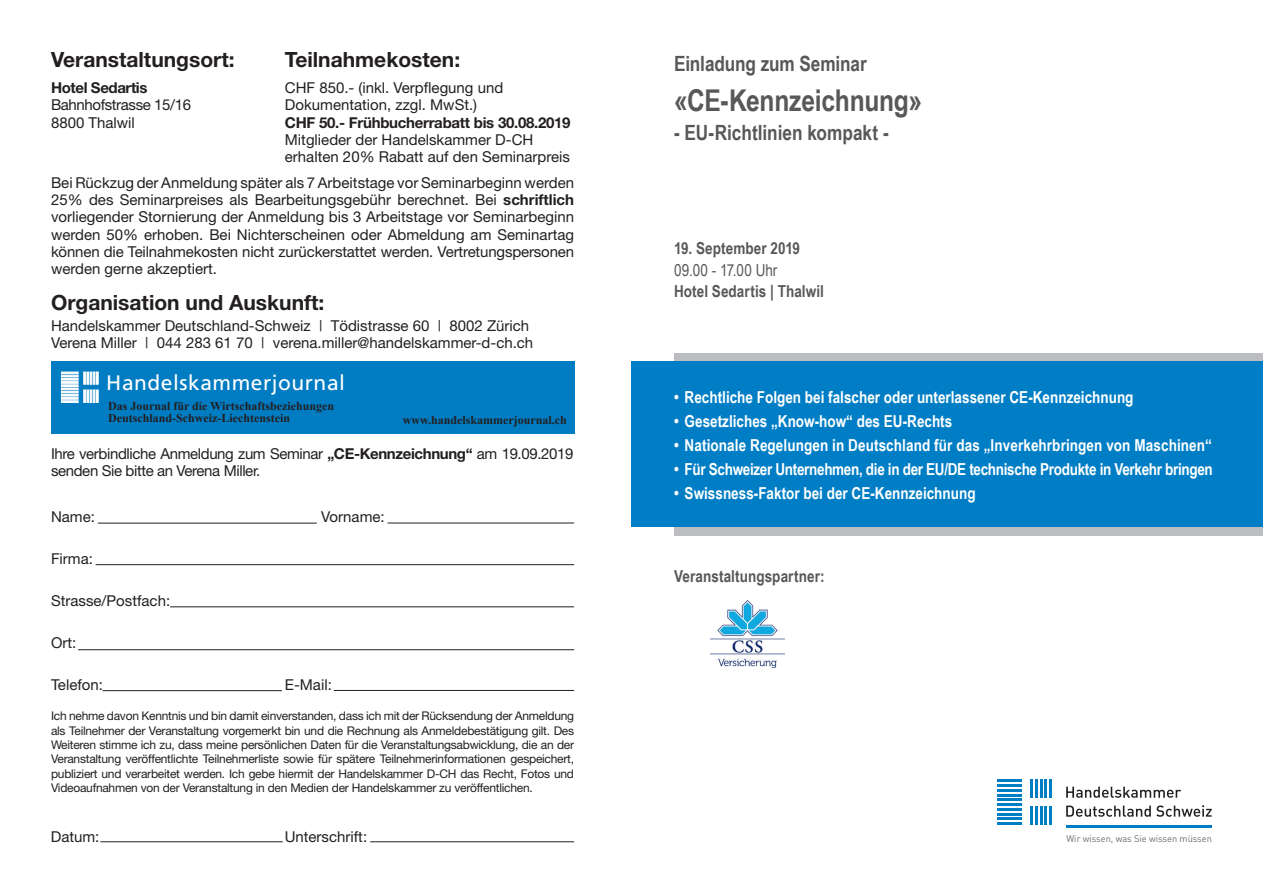
<style>
.page{position:relative;width:1263px;height:893px;background:#fff}
.page>*{position:absolute;margin:0;border:0;box-sizing:border-box;transform-origin:0 0}
.t1{font:700 30px "Arial Narrow";letter-spacing:-.01em;color:#57585a}
.t2{font:700 21px "Helvetica Neue";color:#231f20}
.t3{font:700 21px "Arial Narrow";letter-spacing:-.005em;color:#57585a}
.t4{font:21px "Frutiger";letter-spacing:.025em;color:#fff}
.t5{font:700 16.5px "Arial Narrow";color:#fff}
.t6{font:700 16.5px "Arial Narrow";letter-spacing:-.02em;color:#fff}
.t7{font:700 16.5px "Arial Narrow";letter-spacing:.005em;color:#57585a}
.t8{font:16.5px "Arial Narrow";letter-spacing:.005em;color:#57585a}
.t9{font:15px/17.2px "Helvetica Neue";color:#231f20}
.t10{font:15px/17.2px "Helvetica Neue";letter-spacing:-.025em;color:#231f20}
.t11{font:700 15px "Helvetica Neue";letter-spacing:-.02em;color:#231f20}
.t12{font:12px/14.4px "Helvetica Neue";letter-spacing:-.02em;color:#231f20;text-align:justify}
.t13{font:700 12px/12px "Times New Roman";color:#231f20}
.t14{font:9.45px "DIN";color:#6c6d70}
.s1{font-weight:700}
</style>
<div class="page">
<div style="left:674px;top:353px;width:589px;height:183px;background:#bcbdc0"></div>
<div style="left:631px;top:361px;width:632px;height:166px;background:#007ec5"></div>
<img style="left:710px;top:600px;width:74px;height:67px">
<hr style="left:997px;top:780px;width:25px;height:2px;background:#007ec5">
<hr style="left:997px;top:784px;width:25px;height:3px;background:#007ec5">
<hr style="left:997px;top:789px;width:25px;height:3px;background:#007ec5">
<hr style="left:997px;top:794px;width:25px;height:2px;background:#007ec5">
<hr style="left:997px;top:799px;width:25px;height:2px;background:#007ec5">
<hr style="left:997px;top:803px;width:25px;height:3px;background:#007ec5">
<hr style="left:997px;top:808px;width:25px;height:3px;background:#007ec5">
<hr style="left:997px;top:813px;width:25px;height:2px;background:#007ec5">
<hr style="left:997px;top:818px;width:25px;height:2px;background:#007ec5">
<hr style="left:997px;top:822px;width:25px;height:3px;background:#007ec5">
<hr style="left:1030px;top:780px;width:3px;height:18px;background:#007ec5">
<hr style="left:1035px;top:780px;width:3px;height:18px;background:#007ec5">
<svg style="left:1040px;top:780px;width:7px;height:18px"></svg>
<hr style="left:1049px;top:780px;width:3px;height:18px;background:#007ec5">
<hr style="left:1030px;top:806px;width:3px;height:19px;background:#007ec5">
<hr style="left:1035px;top:806px;width:3px;height:19px;background:#007ec5">
<svg style="left:1040px;top:806px;width:7px;height:19px"></svg>
<hr style="left:1049px;top:806px;width:3px;height:19px;background:#007ec5">
<svg style="left:1066px;top:787px;width:115px;height:11px"></svg>
<svg style="left:1066px;top:805px;width:146px;height:12px"></svg>
<hr style="left:1066px;top:825px;width:146px;height:2px;background:#007ec5">
<hr style="left:370px;top:841px;width:204px;height:1px;background:#231f20">
<hr style="left:100px;top:841px;width:183px;height:1px;background:#231f20">
<hr style="left:78px;top:649px;width:496px;height:1px;background:#231f20">
<hr style="left:96px;top:564px;width:478px;height:1px;background:#231f20">
<hr style="left:102px;top:690px;width:180px;height:1px;background:#231f20">
<hr style="left:334px;top:690px;width:240px;height:1px;background:#231f20">
<hr style="left:170px;top:607px;width:404px;height:1px;background:#231f20">
<hr style="left:387px;top:523px;width:187px;height:1px;background:#231f20">
<hr style="left:98px;top:523px;width:219px;height:1px;background:#231f20">
<div style="left:51px;top:361px;width:523px;height:73px;background:#007cc2"></div>
<svg style="left:61px;top:372px;width:17px;height:31px"></svg>
<svg style="left:84px;top:372px;width:14px;height:12px"></svg>
<svg style="left:84px;top:390px;width:14px;height:13px"></svg>
<h2 class="t2" style="left:51px;top:47px;width:185px">Veranstaltungsort:</h2>
<h2 class="t2" style="left:285px;top:47px;width:177px">Teilnahmekosten:</h2>
<p class="t11" style="left:51px;top:79px;width:98px">Hotel Sedartis</p>
<p class="t9" style="left:285px;top:79px;width:220px">CHF 850.- (inkl. Verpflegung und</p>
<p class="t10" style="left:51px;top:96px;width:142px">Bahnhofstrasse 15/16</p>
<p class="t9" style="left:285px;top:96px;width:194px">Dokumentation, zzgl. MwSt.)</p>
<p class="t9" style="left:51px;top:114px;width:85px">8800 Thalwil</p>
<p class="t11" style="left:285px;top:113px;width:287px">CHF 50.- Frühbucherrabatt bis 30.08.2019</p>
<p class="t9" style="left:285px;top:131px;width:287px">Mitglieder der Handelskammer D-CH erhalten 20% Rabatt auf den Seminarpreis</p>
<p class="t9" style="left:51px;top:174px;width:525px;text-align:justify">Bei Rückzug der Anmeldung später als 7 Arbeitstage vor Seminarbeginn werden 25% des Seminarpreises als Bearbeitungsgebühr berechnet. Bei <span class="s1">schriftlich </span>vorliegender Stornierung der Anmeldung bis 3 Arbeitstage vor Seminarbeginn werden 50% erhoben. Bei Nichterscheinen oder Abmeldung am Seminartag können die Teilnahmekosten nicht zurückerstattet werden. Vertretungspersonen werden gerne akzeptiert.</p>
<h2 class="t2" style="left:51px;top:289px;width:275px">Organisation und Auskunft:</h2>
<p class="t9" style="left:51px;top:317px;width:484px">Handelskammer Deutschland-Schweiz | Tödistrasse 60 | 8002 Zürich<br>Verena Miller | 044 283 61 70 | verena.miller@handelskammer-d-ch.ch</p>
<h2 class="t4" style="left:106px;top:370px;width:240px">Handelskammerjournal</h2>
<p class="t13" style="left:108px;top:400px;width:228px">Das Journal für die Wirtschaftsbeziehungen<br>Deutschland-Schweiz-Liechtenstein</p>
<p class="t13" style="left:403px;top:414px;width:166px">www.handelskammerjournal.ch</p>
<p class="t10" style="left:51px;top:445px;width:524px">Ihre verbindliche Anmeldung zum Seminar <span class="s1">„CE-Kennzeichnung“</span> am 19.09.2019 senden Sie bitte an Verena Miller.</p>
<p class="t9" style="left:51px;top:508px;width:45px">Name:</p>
<p class="t9" style="left:321px;top:508px;width:65px">Vorname:</p>
<p class="t9" style="left:51px;top:550px;width:43px">Firma:</p>
<p class="t9" style="left:51px;top:592px;width:121px">Strasse/Postfach:</p>
<p class="t9" style="left:51px;top:634px;width:27px">Ort:</p>
<p class="t9" style="left:51px;top:676px;width:53px">Telefon:</p>
<p class="t9" style="left:285px;top:676px;width:48px">E-Mail:</p>
<p class="t12" style="left:51px;top:708px;width:525px">Ich nehme davon Kenntnis und bin damit einverstanden, dass ich mit der Rücksendung der Anmeldung als Teilnehmer der Veranstaltung vorgemerkt bin und die Rechnung als Anmeldebestätigung gilt. Des Weiteren stimme ich zu, dass meine persönlichen Daten für die Veranstaltungsabwicklung, die an der Veranstaltung veröffentlichte Teilnehmerliste sowie für spätere Teilnehmerinformationen gespeichert, publiziert und verarbeitet werden. Ich gebe hiermit der Handelskammer D-CH das Recht, Fotos und Videoaufnahmen von der Veranstaltung in den Medien der Handelskammer zu veröffentlichen.</p>
<p class="t9" style="left:51px;top:827px;width:50px">Datum:</p>
<p class="t9" style="left:285px;top:827px;width:84px">Unterschrift:</p>
<h2 class="t3" style="left:674px;top:51px;width:194px">Einladung zum Seminar</h2>
<h1 class="t1" style="left:674px;top:83px;width:250px">«CE-Kennzeichnung»</h1>
<h2 class="t3" style="left:674px;top:121px;width:216px">- EU-Richtlinien kompakt -</h2>
<p class="t7" style="left:674px;top:238px;width:128px">19. September 2019</p>
<p class="t8" style="left:674px;top:260px;width:105px">09.00 - 17.00 Uhr</p>
<p class="t7" style="left:674px;top:282px;width:151px">Hotel Sedartis | Thalwil</p>
<p class="t5" style="left:674px;top:387px;width:461px">• Rechtliche Folgen bei falscher oder unterlassener CE-Kennzeichnung</p>
<p class="t5" style="left:674px;top:411px;width:280px">• Gesetzliches „Know-how“ des EU-Rechts</p>
<p class="t5" style="left:674px;top:435px;width:539px">• Nationale Regelungen in Deutschland für das „Inverkehrbringen von Maschinen“</p>
<p class="t6" style="left:674px;top:459px;width:540px">• Für Schweizer Unternehmen, die in der EU/DE technische Produkte in Verkehr bringen</p>
<p class="t5" style="left:674px;top:484px;width:303px">• Swissness-Faktor bei der CE-Kennzeichnung</p>
<p class="t7" style="left:674px;top:567px;width:152px">Veranstaltungspartner:</p>
<p class="t14" style="left:1066px;top:832px;width:147px">Wir wissen, was Sie wissen müssen</p>
</div>
